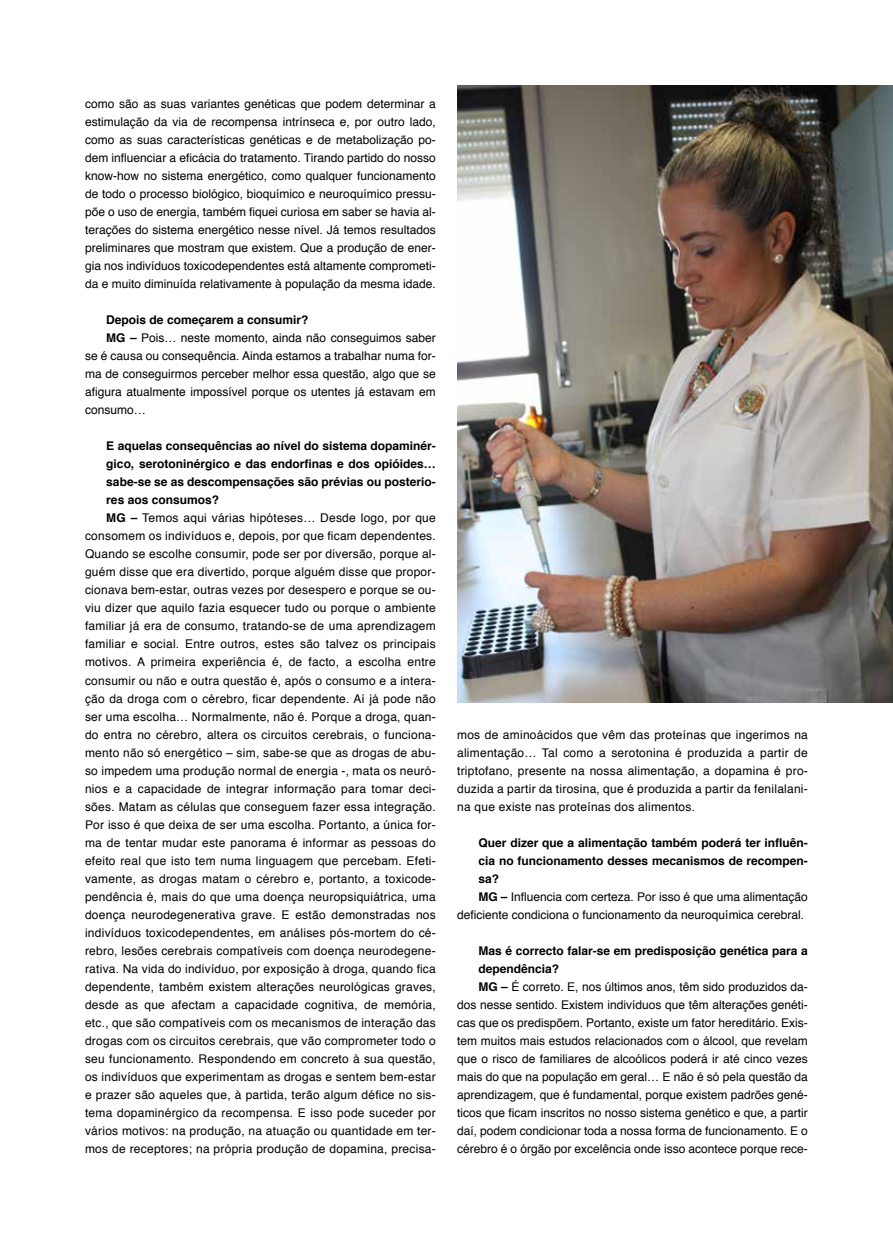
<style>
.page{position:relative;width:893px;height:1251px;background:#fff}
.page>*{position:absolute;margin:0;border:0;box-sizing:border-box;transform-origin:0 0}
.t1{font:12px/18px "Helvetica";letter-spacing:.02em;color:#000;text-align:justify}
.t2{font:12px "Helvetica";color:#000}
.t3{font:700 12px "Helvetica";color:#000}
.s1{font-weight:700}
</style>
<div class="page">
<img style="left:457px;top:85px;width:436px;height:617px">
<p class="t1" style="left:85px;top:95px;width:352px">como são as suas variantes genéticas que podem determinar a estimulação da via de recompensa intrínseca e, por outro lado, como as suas características genéticas e de metabolização po&shy;dem influenciar a eficácia do tratamento. Tirando partido do nosso know-how no sistema energético, como qualquer funcionamento de todo o processo biológico, bioquímico e neuroquímico pressu&shy;põe o uso de energia, também fiquei curiosa em saber se havia al&shy;terações do sistema energético nesse nível. Já temos resultados preliminares que mostram que existem. Que a produção de ener&shy;gia nos indivíduos toxicodependentes está altamente comprometi&shy;da e muito diminuída relativamente à população da mesma idade.</p>
<p class="t3" style="left:106px;top:310px;width:204px">Depois de começarem a consumir?</p>
<p class="t2" style="left:106px;top:329px;width:331px"><span class="s1">MG –</span> Pois… neste momento, ainda não conseguimos saber</p>
<p class="t2" style="left:85px;top:347px;width:352px">se é causa ou consequência. Ainda estamos a trabalhar numa for-</p>
<p class="t2" style="left:85px;top:365px;width:352px">ma de conseguirmos perceber melhor essa questão, algo que se</p>
<p class="t2" style="left:85px;top:383px;width:352px">afigura atualmente impossível porque os utentes já estavam em</p>
<p class="t2" style="left:85px;top:401px;width:62px">consumo…</p>
<p class="t3" style="left:106px;top:436px;width:331px">E aquelas consequências ao nível do sistema dopaminér-</p>
<p class="t3" style="left:106px;top:454px;width:331px">gico, serotoninérgico e das endorfinas e dos opióides…</p>
<p class="t3" style="left:106px;top:472px;width:331px">sabe-se se as descompensações são prévias ou posterio-</p>
<p class="t3" style="left:106px;top:490px;width:114px">res aos consumos?</p>
<p class="t1" style="left:106px;top:509px;width:331px"><span class="s1">MG –</span> Temos aqui várias hipóteses… Desde logo, por que</p>
<p class="t1" style="left:85px;top:527px;width:352px">consomem os indivíduos e, depois, por que ficam dependentes.</p>
<p class="t1" style="left:85px;top:545px;width:352px">Quando se escolhe consumir, pode ser por diversão, porque al-</p>
<p class="t1" style="left:85px;top:563px;width:352px">guém disse que era divertido, porque alguém disse que propor-</p>
<p class="t1" style="left:85px;top:581px;width:352px">cionava bem-estar, outras vezes por desespero e porque se ou-</p>
<p class="t1" style="left:85px;top:599px;width:352px">viu dizer que aquilo fazia esquecer tudo ou porque o ambiente</p>
<p class="t1" style="left:85px;top:617px;width:352px">familiar já era de consumo, tratando-se de uma aprendizagem</p>
<p class="t1" style="left:85px;top:635px;width:352px">familiar e social. Entre outros, estes são talvez os principais</p>
<p class="t1" style="left:85px;top:653px;width:352px">motivos. A primeira experiência é, de facto, a escolha entre</p>
<p class="t1" style="left:85px;top:671px;width:352px">consumir ou não e outra questão é, após o consumo e a intera-</p>
<p class="t1" style="left:85px;top:689px;width:352px">ção da droga com o cérebro, ficar dependente. Aí já pode não</p>
<p class="t1" style="left:85px;top:707px;width:352px">ser uma escolha… Normalmente, não é. Porque a droga, quan-</p>
<p class="t1" style="left:85px;top:725px;width:352px">do entra no cérebro, altera os circuitos cerebrais, o funciona-</p>
<p class="t1" style="left:85px;top:743px;width:352px">mento não só energético – sim, sabe-se que as drogas de abu-</p>
<p class="t1" style="left:85px;top:761px;width:352px">so impedem uma produção normal de energia -, mata os neuró-</p>
<p class="t1" style="left:85px;top:779px;width:352px">nios e a capacidade de integrar informação para tomar deci-</p>
<p class="t1" style="left:85px;top:797px;width:352px">sões. Matam as células que conseguem fazer essa integração.</p>
<p class="t1" style="left:85px;top:815px;width:352px">Por isso é que deixa de ser uma escolha. Portanto, a única for-</p>
<p class="t1" style="left:85px;top:833px;width:352px">ma de tentar mudar este panorama é informar as pessoas do</p>
<p class="t1" style="left:85px;top:851px;width:352px">efeito real que isto tem numa linguagem que percebam. Efeti-</p>
<p class="t1" style="left:85px;top:869px;width:352px">vamente, as drogas matam o cérebro e, portanto, a toxicode-</p>
<p class="t1" style="left:85px;top:887px;width:352px">pendência é, mais do que uma doença neuropsiquiátrica, uma</p>
<p class="t1" style="left:85px;top:905px;width:352px">doença neurodegenerativa grave. E estão demonstradas nos</p>
<p class="t1" style="left:85px;top:923px;width:352px">indivíduos toxicodependentes, em análises pós-mortem do cé-</p>
<p class="t1" style="left:85px;top:941px;width:352px">rebro, lesões cerebrais compatíveis com doença neurodegene-</p>
<p class="t1" style="left:85px;top:959px;width:352px">rativa. Na vida do indivíduo, por exposição à droga, quando fica</p>
<p class="t1" style="left:85px;top:977px;width:352px">dependente, também existem alterações neurológicas graves,</p>
<p class="t1" style="left:85px;top:995px;width:352px">desde as que afectam a capacidade cognitiva, de memória,</p>
<p class="t1" style="left:85px;top:1013px;width:352px">etc., que são compatíveis com os mecanismos de interação das</p>
<p class="t1" style="left:85px;top:1031px;width:352px">drogas com os circuitos cerebrais, que vão comprometer todo o</p>
<p class="t1" style="left:85px;top:1049px;width:352px">seu funcionamento. Respondendo em concreto à sua questão,</p>
<p class="t1" style="left:85px;top:1067px;width:352px">os indivíduos que experimentam as drogas e sentem bem-estar</p>
<p class="t1" style="left:85px;top:1085px;width:352px">e prazer são aqueles que, à partida, terão algum défice no sis-</p>
<p class="t1" style="left:85px;top:1103px;width:352px">tema dopaminérgico da recompensa. E isso pode suceder por</p>
<p class="t1" style="left:85px;top:1121px;width:352px">vários motivos: na produção, na atuação ou quantidade em ter-</p>
<p class="t1" style="left:85px;top:1139px;width:352px">mos de receptores; na própria produção de dopamina, precisa-</p>
<p class="t1" style="left:457px;top:725px;width:352px">mos de aminoácidos que vêm das proteínas que ingerimos na alimentação… Tal como a serotonina é produzida a partir de triptofano, presente na nossa alimentação, a dopamina é pro&shy;duzida a partir da tirosina, que é produzida a partir da fenilalani&shy;na que existe nas proteínas dos alimentos.</p>
<p class="t3" style="left:478px;top:832px;width:331px">Quer dizer que a alimentação também poderá ter influên-</p>
<p class="t3" style="left:478px;top:850px;width:331px">cia no funcionamento desses mecanismos de recompen-</p>
<p class="t3" style="left:478px;top:868px;width:22px">sa?</p>
<p class="t2" style="left:478px;top:887px;width:331px"><span class="s1">MG –</span> Influencia com certeza. Por isso é que uma alimentação</p>
<p class="t2" style="left:457px;top:905px;width:348px">deficiente condiciona o funcionamento da neuroquímica cerebral.</p>
<p class="t3" style="left:478px;top:940px;width:331px">Mas é correcto falar-se em predisposição genética para a</p>
<p class="t3" style="left:478px;top:958px;width:82px">dependência?</p>
<p class="t2" style="left:478px;top:977px;width:331px"><span class="s1">MG –</span> É correto. E, nos últimos anos, têm sido produzidos da-</p>
<p class="t2" style="left:457px;top:995px;width:352px">dos nesse sentido. Existem indivíduos que têm alterações genéti-</p>
<p class="t2" style="left:457px;top:1013px;width:352px">cas que os predispõem. Portanto, existe um fator hereditário. Exis-</p>
<p class="t2" style="left:457px;top:1031px;width:352px">tem muitos mais estudos relacionados com o álcool, que revelam</p>
<p class="t2" style="left:457px;top:1049px;width:352px">que o risco de familiares de alcoólicos poderá ir até cinco vezes</p>
<p class="t2" style="left:457px;top:1067px;width:352px">mais do que na população em geral… E não é só pela questão da</p>
<p class="t2" style="left:457px;top:1085px;width:352px">aprendizagem, que é fundamental, porque existem padrões gené-</p>
<p class="t2" style="left:457px;top:1103px;width:352px">ticos que ficam inscritos no nosso sistema genético e que, a partir</p>
<p class="t2" style="left:457px;top:1121px;width:352px">daí, podem condicionar toda a nossa forma de funcionamento. E o</p>
<p class="t2" style="left:457px;top:1139px;width:352px">cérebro é o órgão por excelência onde isso acontece porque rece-</p>
</div>
